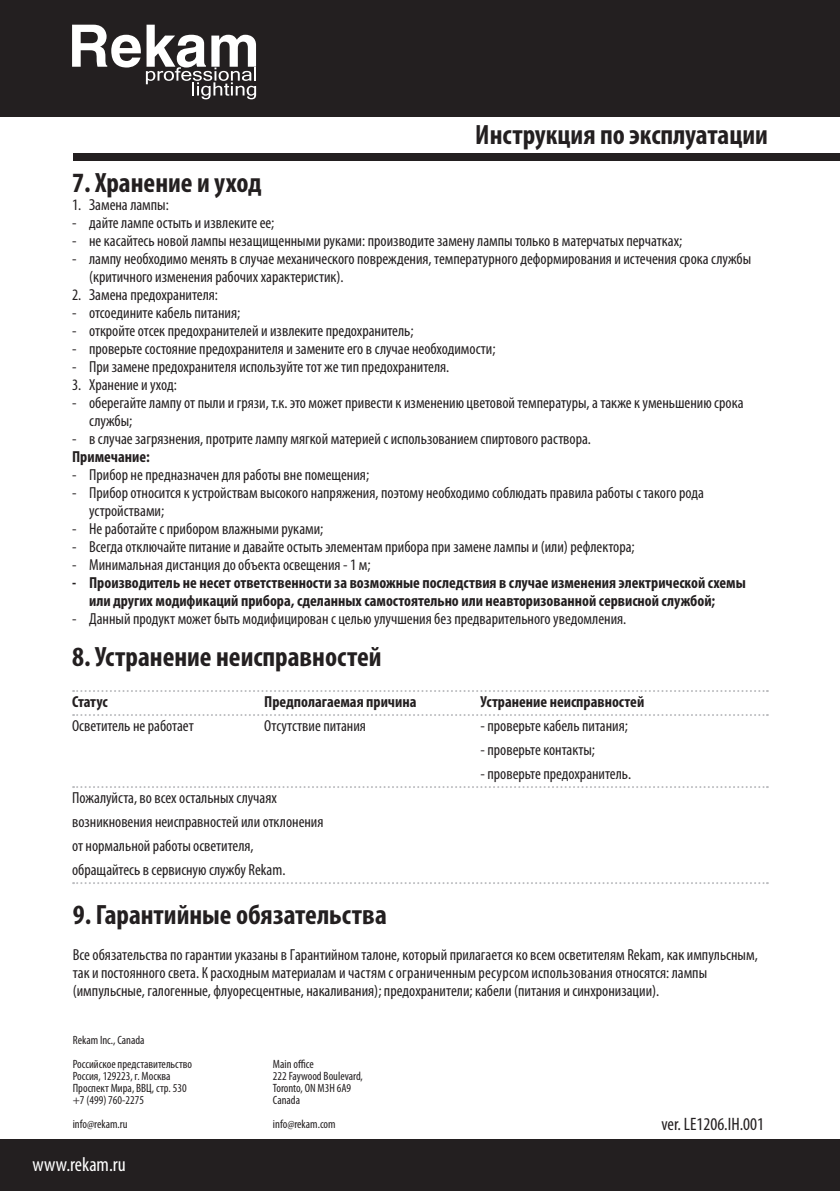
<style>
.page{position:relative;width:840px;height:1191px;background:#fff}
.page>*{position:absolute;margin:0;border:0;box-sizing:border-box;transform-origin:0 0}
.t1{font:700 condensed 28px "Myriad Pro";color:#231f20}
.t2{font:condensed 20px "Myriad Pro";color:#fff}
.t3{font:condensed 18px "Myriad Pro";color:#231f20}
.t4{font:condensed 16px/18px "Myriad Pro";color:#231f20}
.t5{font:700 condensed 16px/18px "Myriad Pro";color:#231f20}
.t6{font:condensed 12px "Myriad Pro";color:#231f20}
</style>
<div class="page">
<div style="left:0;top:0;width:839px;height:117px;background:#231f20"></div>
<div style="left:0;top:1139px;width:839px;height:52px;background:#231f20"></div>
<div style="left:73px;top:153px;width:766px;height:8px;background:#231f20"></div>
<svg style="left:73px;top:882px;width:694px;height:2px"></svg>
<svg style="left:73px;top:786px;width:694px;height:2px"></svg>
<svg style="left:73px;top:714px;width:694px;height:2px"></svg>
<svg style="left:73px;top:690px;width:694px;height:2px"></svg>
<svg style="left:72px;top:25px;width:184px;height:74px"></svg>
<p class="t1" style="left:475px;top:117px;width:294px">Инструкция по эксплуатации</p>
<p class="t1" style="left:72px;top:165px;width:191px">7. Хранение и уход</p>
<p class="t4" style="left:72px;top:195px;width:98px">1. Замена лампы:</p>
<p class="t4" style="left:72px;top:213px;width:204px">- дайте лампе остыть и извлеките ее;</p>
<p class="t4" style="left:72px;top:231px;width:611px">- не касайтесь новой лампы незащищенными руками: производите замену лампы только в матерчатых перчатках;</p>
<p class="t4" style="left:89px;top:249px;width:663px;text-indent:-17px">- лампу необходимо менять в случае механического повреждения, температурного деформирования и истечения срока службы (критичного изменения рабочих характеристик).</p>
<p class="t4" style="left:72px;top:285px;width:147px">2. Замена предохранителя:</p>
<p class="t4" style="left:72px;top:303px;width:169px">- отсоедините кабель питания;</p>
<p class="t4" style="left:72px;top:321px;width:343px">- откройте отсек предохранителей и извлеките предохранитель;</p>
<p class="t4" style="left:72px;top:339px;width:424px">- проверьте состояние предохранителя и замените его в случае необходимости;</p>
<p class="t4" style="left:72px;top:357px;width:378px">- При замене предохранителя используйте тот же тип предохранителя.</p>
<p class="t4" style="left:72px;top:375px;width:106px">3. Хранение и уход:</p>
<p class="t4" style="left:89px;top:393px;width:655px;text-indent:-17px">- оберегайте лампу от пыли и грязи, т.к. это может привести к изменению цветовой температуры, а также к уменьшению срока службы;</p>
<p class="t4" style="left:72px;top:429px;width:520px">- в случае загрязнения, протрите лампу мягкой материей с использованием спиртового раствора.</p>
<p class="t5" style="left:72px;top:447px;width:79px">Примечание:</p>
<p class="t4" style="left:72px;top:465px;width:298px">- Прибор не предназначен для работы вне помещения;</p>
<p class="t4" style="left:89px;top:483px;width:616px;text-indent:-17px">- Прибор относится к устройствам высокого напряжения, поэтому необходимо соблюдать правила работы с такого рода устройствами;</p>
<p class="t4" style="left:72px;top:519px;width:253px">- Не работайте с прибором влажными руками;</p>
<p class="t4" style="left:72px;top:537px;width:564px">- Всегда отключайте питание и давайте остыть элементам прибора при замене лампы и (или) рефлектора;</p>
<p class="t4" style="left:72px;top:555px;width:300px">- Минимальная дистанция до объекта освещения - 1 м;</p>
<p class="t5" style="left:89px;top:573px;width:657px;text-indent:-17px">- Производитель не несет ответственности за возможные последствия в случае изменения электрической схемы или других модификаций прибора, сделанных самостоятельно или неавторизованной сервисной службой;</p>
<p class="t4" style="left:72px;top:609px;width:555px">- Данный продукт может быть модифицирован с целью улучшения без предварительного уведомления.</p>
<p class="t1" style="left:72px;top:639px;width:311px">8. Устранение неисправностей</p>
<p class="t5" style="left:72px;top:692px;width:37px">Статус</p>
<p class="t5" style="left:264px;top:692px;width:153px">Предполагаемая причина</p>
<p class="t5" style="left:480px;top:692px;width:165px">Устранение неисправностей</p>
<p class="t4" style="left:72px;top:717px;width:123px">Осветитель не работает</p>
<p class="t4" style="left:264px;top:717px;width:103px">Отсутствие питания</p>
<p class="t4" style="left:480px;top:717px;width:149px">- проверьте кабель питания;</p>
<p class="t4" style="left:480px;top:741px;width:116px">- проверьте контакты;</p>
<p class="t4" style="left:480px;top:765px;width:152px">- проверьте предохранитель.</p>
<p class="t4" style="left:72px;top:789px;width:206px">Пожалуйста, во всех остальных случаях</p>
<p class="t4" style="left:72px;top:813px;width:253px">возникновения неисправностей или отклонения</p>
<p class="t4" style="left:72px;top:837px;width:183px">от нормальной работы осветителя,</p>
<p class="t4" style="left:72px;top:861px;width:215px">обращайтесь в сервисную службу Rekam.</p>
<p class="t1" style="left:73px;top:897px;width:315px">9. Гарантийные обязательства</p>
<p class="t4" style="left:73px;top:945px;width:686px">Все обязательства по гарантии указаны в Гарантийном талоне, который прилагается ко всем осветителям Rekam, как импульсным, так и постоянного света. К расходным материалам и частям с ограниченным ресурсом использования относятся: лампы (импульсные, галогенные, флуоресцентные, накаливания); предохранители; кабели (питания и синхронизации).</p>
<p class="t6" style="left:73px;top:1032px;width:73px">Rekam Inc., Canada</p>
<p class="t6" style="left:73px;top:1056px;width:121px">Российское представительство</p>
<p class="t6" style="left:73px;top:1068px;width:99px">Россия, 129223, г. Москва</p>
<p class="t6" style="left:73px;top:1080px;width:115px">Проспект Мира, ВВЦ, стр. 530</p>
<p class="t6" style="left:73px;top:1092px;width:73px">+7 (499) 760-2275</p>
<p class="t6" style="left:73px;top:1116px;width:56px">info@rekam.ru</p>
<p class="t2" style="left:32px;top:1152px;width:95px">www.rekam.ru</p>
<p class="t6" style="left:273px;top:1056px;width:42px">Main office</p>
<p class="t6" style="left:273px;top:1068px;width:91px">222 Faywood Boulevard,</p>
<p class="t6" style="left:273px;top:1080px;width:80px">Toronto, ON M3H 6A9</p>
<p class="t6" style="left:273px;top:1092px;width:29px">Canada</p>
<p class="t6" style="left:273px;top:1116px;width:64px">info@rekam.com</p>
<p class="t3" style="left:661px;top:1113px;width:104px">ver. LE1206.IH.001</p>
</div>
